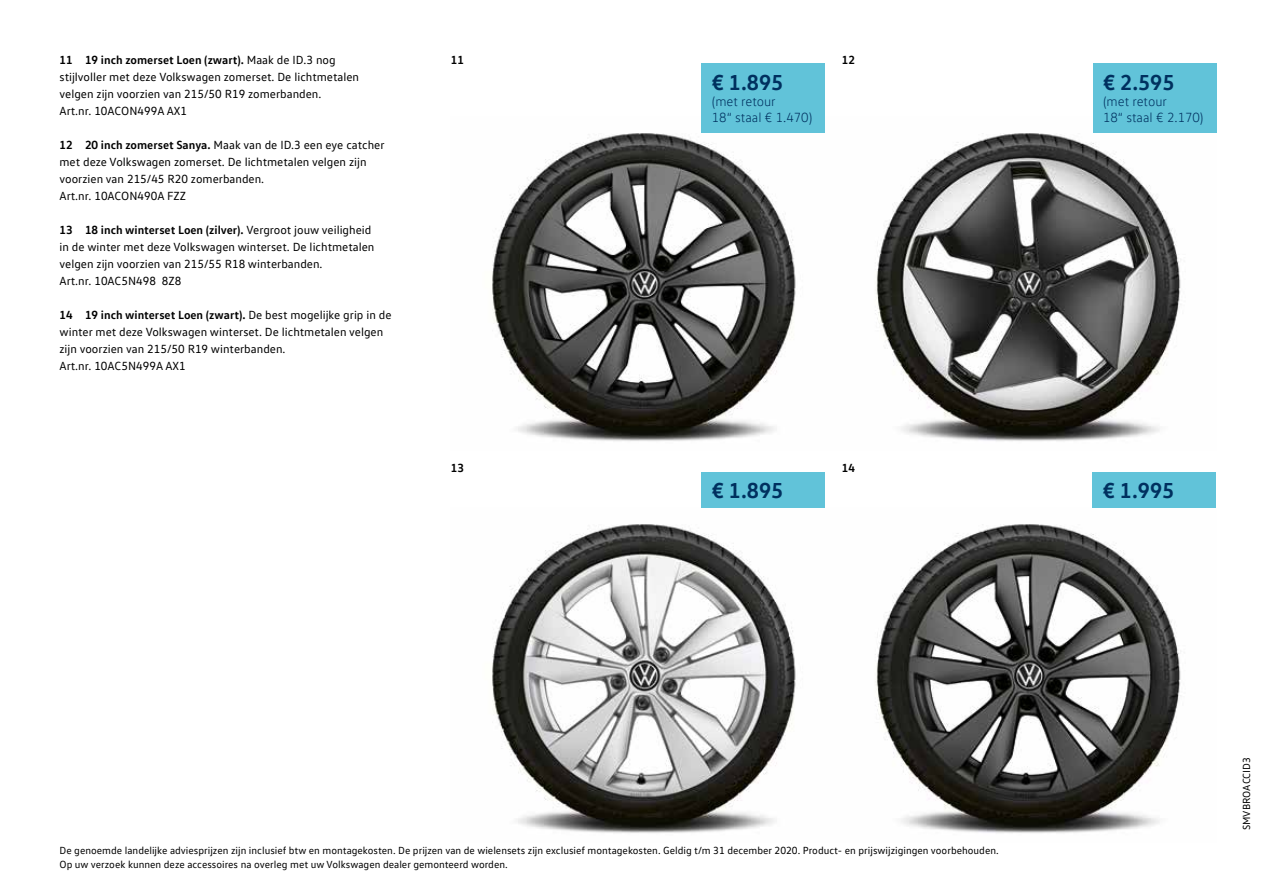
<style>
.page{position:relative;width:1263px;height:893px;background:#fff}
.page>*{position:absolute;margin:0;border:0;box-sizing:border-box;transform-origin:0 0}
.t1{font:700 22.05px "VW Text";color:#00305f}
.t2{font:300 13.5px/15.9px "VW Text";color:#00305f}
.t3{font:12px/17px "VW Text";color:#000}
.t4{font:700 12px "VW Text";color:#000}
.t5{font:10.5px/13.5px "VW Text";color:#000}
.s1{font-weight:700}
</style>
<div class="page">
<img style="left:875px;top:507px;width:306px;height:326px">
<img style="left:875px;top:133px;width:306px;height:308px">
<img style="left:492px;top:116px;width:304px;height:325px">
<img style="left:492px;top:507px;width:304px;height:326px">
<div style="left:1093px;top:472px;width:123px;height:36px;background:#61c3d9"></div>
<div style="left:702px;top:64px;width:123px;height:69px;background:#61c3d9"></div>
<div style="left:1093px;top:64px;width:123px;height:69px;background:#61c3d9"></div>
<div style="left:702px;top:472px;width:123px;height:36px;background:#61c3d9"></div>
<p class="t3" style="left:60px;top:51px;width:301px"><span class="s1">11 19 inch zomerset Loen (zwart).</span> Maak de ID.3 nog stijlvoller met deze Volkswagen zomerset. De lichtmetalen velgen zijn voorzien van 215/50 R19 zomerbanden.<br>Art.nr. 10ACON499A AX1</p>
<p class="t3" style="left:60px;top:136px;width:327px"><span class="s1">12 20 inch zomerset Sanya.</span> Maak van de ID.3 een eye catcher met deze Volkswagen zomerset. De lichtmetalen velgen zijn voorzien van 215/45 R20 zomerbanden.<br>Art.nr. 10ACON490A FZZ</p>
<p class="t3" style="left:60px;top:221px;width:316px"><span class="s1">13 18 inch winterset Loen (zilver).</span> Vergroot jouw veiligheid in de winter met deze Volkswagen winterset. De lichtmetalen velgen zijn voorzien van 215/55 R18 winterbanden.<br>Art.nr. 10AC5N498 8Z8</p>
<p class="t3" style="left:60px;top:306px;width:333px"><span class="s1">14 19 inch winterset Loen (zwart).</span> De best mogelijke grip in de winter met deze Volkswagen winterset. De lichtmetalen velgen zijn voorzien van 215/50 R19 winterbanden.<br>Art.nr. 10AC5N499A AX1</p>
<p class="t4" style="left:451px;top:52px;width:15px">11</p>
<p class="t4" style="left:842px;top:52px;width:15px">12</p>
<p class="t4" style="left:451px;top:460px;width:15px">13</p>
<h1 class="t1" style="left:712px;top:68px;width:73px">€ 1.895</h1>
<p class="t2" style="left:712px;top:93px;width:102px">(met retour<br>18“ staal € 1.470)</p>
<h1 class="t1" style="left:712px;top:476px;width:73px">€ 1.895</h1>
<p class="t4" style="left:842px;top:460px;width:15px">14</p>
<p class="t5" style="left:60px;top:844px;width:941px">De genoemde landelijke adviesprijzen zijn inclusief btw en montagekosten. De prijzen van de wielensets zijn exclusief montagekosten. Geldig t/m 31 december 2020. Product- en prijswijzigingen voorbehouden.<br>Op uw verzoek kunnen deze accessoires na overleg met uw Volkswagen dealer gemonteerd worden.</p>
<h1 class="t1" style="left:1103px;top:68px;width:73px">€ 2.595</h1>
<p class="t2" style="left:1103px;top:93px;width:102px">(met retour<br>18“ staal € 2.170)</p>
<h1 class="t1" style="left:1103px;top:476px;width:73px">€ 1.995</h1>
<p class="t5" style="left:1239px;top:830px;width:75px;rotate:-90deg">SMVBROACCID3</p>
</div>
